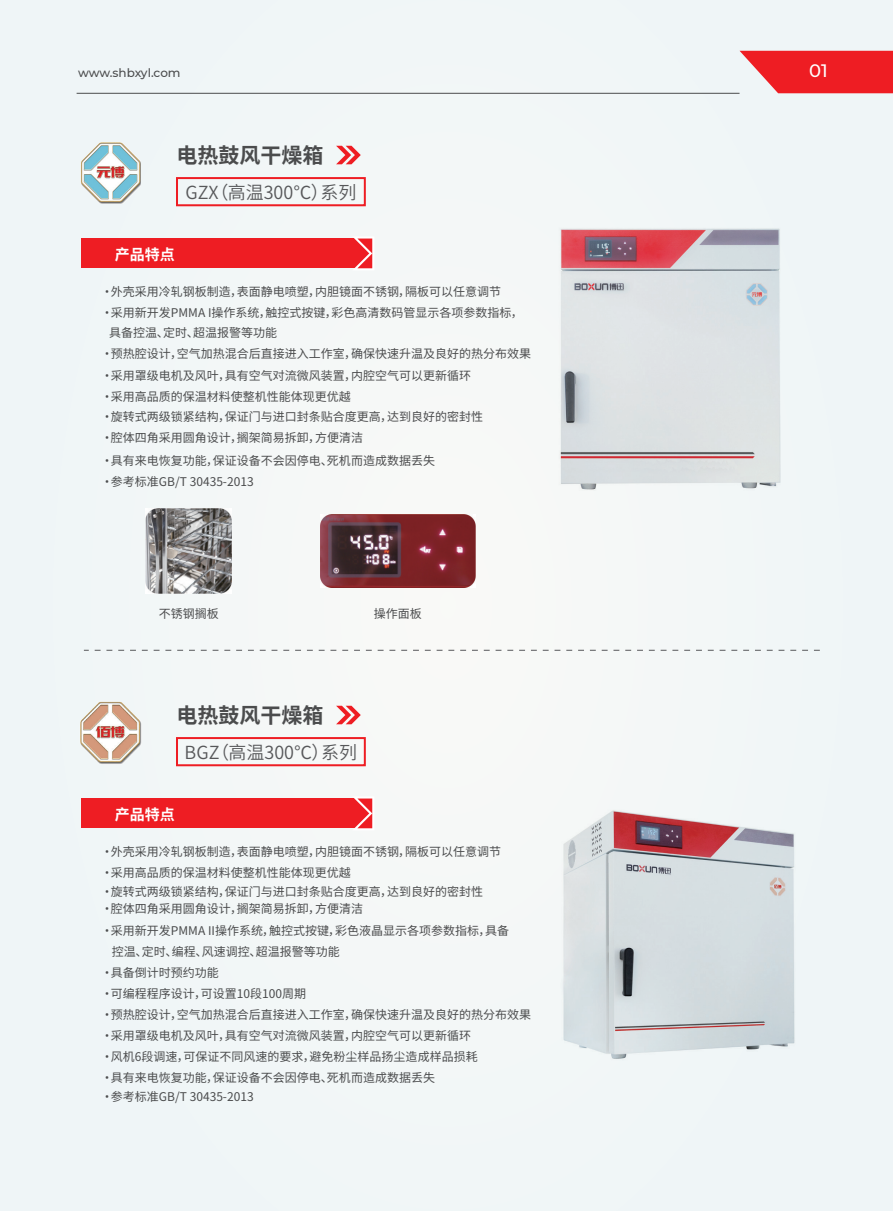
<style>
.page{position:relative;width:893px;height:1212px;background:#fff}
.page>*{position:absolute;margin:0;border:0;box-sizing:border-box;transform-origin:0 0}
.t1{font:700 21px "Source Han Sans CN";color:#4b4c4d}
.t2{font:18px "Source Han Sans CN";color:#57585a}
.t3{font:500 18px "Montserrat";color:#fff}
.t4{font:700 15px "Source Han Sans CN";color:#fff}
.t5{font:12px/20.9px "Source Han Sans CN";color:#4b4c4d}
.t6{font:500 12px "Montserrat";letter-spacing:-.005em;color:#4b4c4d}
.s1{font-weight:800}
</style>
<div class="page">
<div style="left:1px;top:0;width:892px;height:1210px;background:#f1f6f7"></div>
<svg style="left:739px;top:51px;width:154px;height:42px;background:#ee383e"></svg>
<hr style="left:77px;top:93px;width:662px;height:1px;background:#4b4c4d">
<div style="left:176px;top:177px;width:190px;height:29px;border:2px solid #ee1d23"></div>
<svg style="left:336px;top:146px;width:25px;height:18px"></svg>
<div style="left:81px;top:238px;width:292px;height:30px;background:#ee1d23"></div>
<svg style="left:353px;top:237px;width:21px;height:33px"></svg>
<img style="left:320px;top:514px;width:155px;height:74px">
<svg style="left:84px;top:650px;width:736px;height:1px"></svg>
<div style="left:176px;top:737px;width:190px;height:29px;border:2px solid #ee1d23"></div>
<svg style="left:336px;top:706px;width:25px;height:18px"></svg>
<div style="left:81px;top:798px;width:292px;height:30px;background:#ee1d23"></div>
<svg style="left:353px;top:797px;width:21px;height:33px"></svg>
<img style="left:80px;top:701px;width:62px;height:63px">
<img style="left:146px;top:508px;width:86px;height:85px">
<img style="left:81px;top:142px;width:59px;height:61px">
<img style="left:563px;top:810px;width:232px;height:249px">
<img style="left:560px;top:228px;width:221px;height:262px">
<p class="t6" style="left:78px;top:64px;width:104px">www.shbxyl.com</p>
<h2 class="t3" style="left:809px;top:58px;width:20px">01</h2>
<h1 class="t1" style="left:177px;top:144px;width:148px">电热鼓风干燥箱</h1>
<h2 class="t2" style="left:185px;top:182px;width:172px">GZX（高温300℃）系列</h2>
<p class="t4" style="left:115px;top:246px;width:61px">产品特点</p>
<p class="t5" style="left:104px;top:281px;width:399px"><span class="s1">·</span>外壳采用冷轧钢板制造，表面静电喷塑，内胆镜面不锈钢，隔板可以任意调节</p>
<p class="t5" style="left:109px;top:302px;width:415px;text-indent:-5px"><span class="s1">·</span>采用新开发PMMA I操作系统，触控式按键，彩色高清数码管显示各项参数指标，具备控温、定时、超温报警等功能</p>
<p class="t5" style="left:104px;top:344px;width:429px"><span class="s1">·</span>预热腔设计，空气加热混合后直接进入工作室，确保快速升温及良好的热分布效果</p>
<p class="t5" style="left:104px;top:365px;width:369px"><span class="s1">·</span>采用罩级电机及风叶，具有空气对流微风装置，内腔空气可以更新循环</p>
<p class="t5" style="left:104px;top:407px;width:381px"><span class="s1">·</span>旋转式两级锁紧结构，保证门与进口封条贴合度更高，达到良好的密封性</p>
<p class="t5" style="left:104px;top:386px;width:249px"><span class="s1">·</span>采用高品质的保温材料使整机性能体现更优越</p>
<p class="t5" style="left:104px;top:427px;width:333px;line-height:22.5px"><span class="s1">·</span>腔体四角采用圆角设计，搁架简易拆卸，方便清洁<br><span class="s1">·</span>具有来电恢复功能，保证设备不会因停电、死机而造成数据丢失</p>
<p class="t5" style="left:104px;top:471px;width:152px"><span class="s1">·</span>参考标准GB/T 30435-2013</p>
<p class="t5" style="left:159px;top:603px;width:61px">不锈钢搁板</p>
<p class="t5" style="left:374px;top:603px;width:49px">操作面板</p>
<h1 class="t1" style="left:177px;top:703px;width:148px">电热鼓风干燥箱</h1>
<h2 class="t2" style="left:185px;top:742px;width:174px">BGZ（高温300℃）系列</h2>
<p class="t4" style="left:115px;top:806px;width:61px">产品特点</p>
<p class="t5" style="left:104px;top:841px;width:399px"><span class="s1">·</span>外壳采用冷轧钢板制造，表面静电喷塑，内胆镜面不锈钢，隔板可以任意调节</p>
<p class="t5" style="left:104px;top:881px;width:381px"><span class="s1">·</span>旋转式两级锁紧结构，保证门与进口封条贴合度更高，达到良好的密封性</p>
<p class="t5" style="left:112px;top:921px;width:399px;text-indent:-8px"><span class="s1">·</span>采用新开发PMMA II操作系统，触控式按键，彩色液晶显示各项参数指标，具备控温、定时、编程、风速调控、超温报警等功能</p>
<p class="t5" style="left:104px;top:862px;width:249px"><span class="s1">·</span>采用高品质的保温材料使整机性能体现更优越</p>
<p class="t5" style="left:104px;top:899px;width:261px"><span class="s1">·</span>腔体四角采用圆角设计，搁架简易拆卸，方便清洁</p>
<p class="t5" style="left:104px;top:962px;width:204px"><span class="s1">·</span>具备倒计时预约功能<br><span class="s1">·</span>可编程程序设计，可设置10段100周期</p>
<p class="t5" style="left:104px;top:1026px;width:376px"><span class="s1">·</span>采用罩级电机及风叶，具有空气对流微风装置，内腔空气可以更新循环<span class="s1">·</span>风机6段调速，可保证不同风速的要求，避免粉尘样品扬尘造成样品损耗<span class="s1">·</span>具有来电恢复功能，保证设备不会因停电、死机而造成数据丢失</p>
<p class="t5" style="left:104px;top:1004px;width:429px"><span class="s1">·</span>预热腔设计，空气加热混合后直接进入工作室，确保快速升温及良好的热分布效果</p>
<p class="t5" style="left:104px;top:1086px;width:152px"><span class="s1">·</span>参考标准GB/T 30435-2013</p>
</div>
